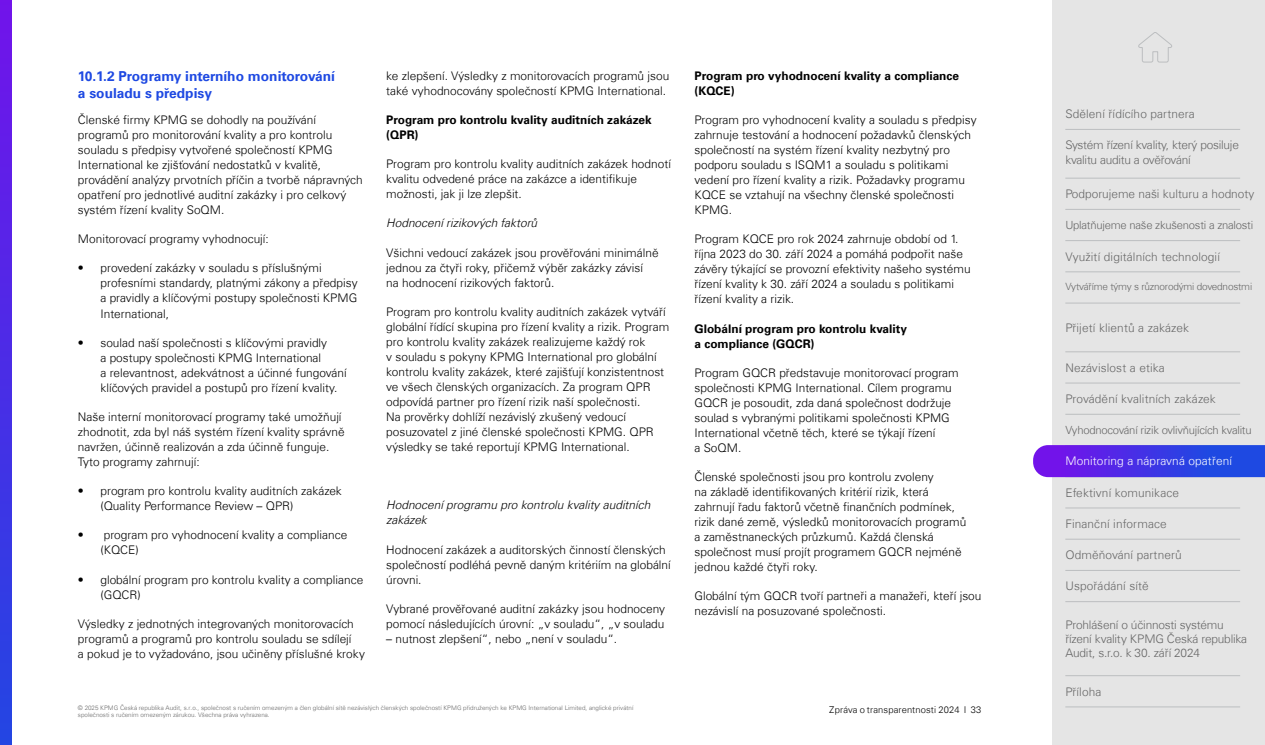
<style>
.page{position:relative;width:1265px;height:745px;background:#fff}
.page>*{position:absolute;margin:0;border:0;box-sizing:border-box;transform-origin:0 0}
.t1{font:700 13.75px/16.5px "Universfor KPMG";color:#1e49e2}
.t2{font:300 11.88px/15px "Universfor KPMG";color:#000}
.t3{font:300 11.88px/14.2px "Universfor KPMG";color:#666}
.t4{font:700 11.88px/15px "Universfor KPMG";color:#000}
.t5{font:italic 300 11.88px/15px "Universfor KPMG";color:#000}
.t6{font:300 11.88px/14.2px "Universfor KPMG";letter-spacing:-.02em;color:#666}
.t7{font:300 11.88px "Universfor KPMG";letter-spacing:.01em;color:#fff}
.t8{font:300 11.88px "Universfor KPMG";letter-spacing:.01em;color:#666767}
.t9{font:300 11.25px "Universfor KPMG";letter-spacing:-.02em;color:#666}
.t10{font:300 10px "Universfor KPMG";letter-spacing:-.02em;color:#666}
.t11{font:300 9.38px "Universfor KPMG";letter-spacing:.01em;color:#000}
.t12{font:300 6.25px/7.5px "Universfor KPMG";color:#666}
</style>
<div class="page">
<div style="left:1052px;top:0;width:213px;height:744px;background:#e5e5e5"></div>
<hr style="left:1065px;top:129px;width:175px;height:1px;background:#bcbec0">
<hr style="left:1065px;top:209px;width:175px;height:1px;background:#bcbec0">
<hr style="left:1065px;top:178px;width:175px;height:1px;background:#bcbec0">
<hr style="left:1065px;top:240px;width:175px;height:1px;background:#bcbec0">
<hr style="left:1065px;top:271px;width:175px;height:1px;background:#bcbec0">
<hr style="left:1065px;top:302px;width:175px;height:1px;background:#bcbec0">
<hr style="left:1065px;top:351px;width:175px;height:1px;background:#bcbec0">
<hr style="left:1065px;top:382px;width:175px;height:1px;background:#bcbec0">
<hr style="left:1065px;top:413px;width:175px;height:1px;background:#bcbec0">
<hr style="left:1065px;top:507px;width:175px;height:1px;background:#bcbec0">
<hr style="left:1065px;top:538px;width:175px;height:1px;background:#bcbec0">
<hr style="left:1065px;top:569px;width:175px;height:1px;background:#bcbec0">
<hr style="left:1065px;top:675px;width:175px;height:1px;background:#bcbec0">
<hr style="left:1065px;top:706px;width:175px;height:1px;background:#bcbec0">
<hr style="left:1065px;top:601px;width:175px;height:1px;background:#bcbec0">
<svg style="left:1138px;top:32px;width:34px;height:30px"></svg>
<svg style="left:0;top:0;width:12px;height:744px;background:#4a2ce6"></svg>
<svg style="left:1033px;top:445px;width:232px;height:32px;background:#4435e5"></svg>
<p class="t1" style="left:78px;top:68px;width:259px">10.1.2 Programy interního monitorování a souladu s předpisy</p>
<p class="t2" style="left:78px;top:112px;width:286px">Členské firmy KPMG se dohodly na používání programů pro monitorování kvality a pro kontrolu souladu s předpisy vytvořené společností KPMG International ke zjišťování nedostatků v kvalitě, provádění analýzy prvotních příčin a tvorbě nápravných opatření pro jednotlivé auditní zakázky i pro celkový systém řízení kvality SoQM.</p>
<p class="t2" style="left:78px;top:231px;width:192px">Monitorovací programy vyhodnocují:</p>
<p class="t2" style="left:100px;top:260px;width:259px;text-indent:-23px">• provedení zakázky v souladu s příslušnými profesními standardy, platnými zákony a předpisy a pravidly a klíčovými postupy společnosti KPMG International,</p>
<p class="t2" style="left:100px;top:335px;width:248px;text-indent:-23px">• soulad naší společnosti s klíčovými pravidly<br>a postupy společnosti KPMG International<br>a relevantnost, adekvátnost a účinné fungování klíčových pravidel a postupů pro řízení kvality.</p>
<p class="t2" style="left:78px;top:409px;width:268px">Naše interní monitorovací programy také umožňují zhodnotit, zda byl náš systém řízení kvality správně navržen, účinně realizován a zda účinně funguje.<br>Tyto programy zahrnují:</p>
<p class="t2" style="left:100px;top:483px;width:243px;text-indent:-23px">• program pro kontrolu kvality auditních zakázek (Quality Performance Review – QPR)</p>
<p class="t2" style="left:100px;top:527px;width:248px;text-indent:-23px">• program pro vyhodnocení kvality a compliance (KQCE)</p>
<p class="t2" style="left:100px;top:571px;width:264px;text-indent:-23px">• globální program pro kontrolu kvality a compliance (GQCR)</p>
<p class="t2" style="left:78px;top:615px;width:289px">Výsledky z jednotných integrovaných monitorovacích programů a programů pro kontrolu souladu se sdílejí<br>a pokud je to vyžadováno, jsou učiněny příslušné kroky</p>
<p class="t2" style="left:386px;top:68px;width:285px">ke zlepšení. Výsledky z monitorovacích programů jsou také vyhodnocovány společností KPMG International.</p>
<p class="t4" style="left:386px;top:112px;width:267px">Program pro kontrolu kvality auditních zakázek (QPR)</p>
<p class="t2" style="left:386px;top:156px;width:286px">Program pro kontrolu kvality auditních zakázek hodnotí kvalitu odvedené práce na zakázce a identifikuje možnosti, jak ji lze zlepšit.</p>
<p class="t5" style="left:386px;top:215px;width:152px">Hodnocení rizikových faktorů</p>
<p class="t2" style="left:386px;top:245px;width:274px">Všichni vedoucí zakázek jsou prověřováni minimálně jednou za čtyři roky, přičemž výběr zakázky závisí<br>na hodnocení rizikových faktorů.</p>
<p class="t2" style="left:386px;top:304px;width:284px">Program pro kontrolu kvality auditních zakázek vytváří globální řídící skupina pro řízení kvality a rizik. Program pro kontrolu kvality zakázek realizujeme každý rok<br>v souladu s pokyny KPMG International pro globální kontrolu kvality zakázek, které zajišťují konzistentnost ve všech členských organizacích. Za program QPR odpovídá partner pro řízení rizik naší společnosti.<br>Na prověrky dohlíží nezávislý zkušený vedoucí posuzovatel z jiné členské společnosti KPMG. QPR výsledky se také reportují KPMG International.</p>
<p class="t5" style="left:386px;top:497px;width:266px">Hodnocení programu pro kontrolu kvality auditních zakázek</p>
<p class="t2" style="left:386px;top:541px;width:286px">Hodnocení zakázek a auditorských činností členských společností podléhá pevně daným kritériím na globální úrovni.</p>
<p class="t2" style="left:386px;top:600px;width:280px">Vybrané prověřované auditní zakázky jsou hodnoceny pomocí následujících úrovní: „v souladu“, „v souladu</p>
<p class="t2" style="left:386px;top:630px;width:233px">– nutnost zlepšení“, nebo „není v souladu“.</p>
<p class="t12" style="left:78px;top:703px;width:557px">© 2025 KPMG Česká republika Audit, s.r.o., společnost s ručením omezeným a člen globální sítě nezávislých členských společností KPMG přidružených ke KPMG International Limited, anglické privátní společnosti s ručením omezeným zárukou. Všechna práva vyhrazena.</p>
<p class="t4" style="left:694px;top:68px;width:266px">Program pro vyhodnocení kvality a compliance (KQCE)</p>
<p class="t2" style="left:694px;top:112px;width:284px">Program pro vyhodnocení kvality a souladu s předpisy zahrnuje testování a hodnocení požadavků členských společností na systém řízení kvality nezbytný pro podporu souladu s ISQM1 a souladu s politikami vedení pro řízení kvality a rizik. Požadavky programu KQCE se vztahují na všechny členské společnosti KPMG.</p>
<p class="t2" style="left:694px;top:231px;width:278px">Program KQCE pro rok 2024 zahrnuje období od 1. října 2023 do 30. září 2024 a pomáhá podpořit naše závěry týkající se provozní efektivity našeho systému řízení kvality k 30. září 2024 a souladu s politikami řízení kvality a rizik.</p>
<p class="t4" style="left:694px;top:321px;width:214px">Globální program pro kontrolu kvality a compliance (GQCR)</p>
<p class="t2" style="left:694px;top:365px;width:266px">Program GQCR představuje monitorovací program společnosti KPMG International. Cílem programu GQCR je posoudit, zda daná společnost dodržuje soulad s vybranými politikami společnosti KPMG International včetně těch, které se týkají řízení<br>a SoQM.</p>
<p class="t2" style="left:694px;top:469px;width:273px">Členské společnosti jsou pro kontrolu zvoleny<br>na základě identifikovaných kritérií rizik, která zahrnují řadu faktorů včetně finančních podmínek, rizik dané země, výsledků monitorovacích programů a zaměstnaneckých průzkumů. Každá členská společnost musí projít programem GQCR nejméně jednou každé čtyři roky.</p>
<p class="t2" style="left:694px;top:588px;width:289px">Globální tým GQCR tvoří partneři a manažeři, kteří jsou nezávislí na posuzované společnosti.</p>
<p class="t11" style="left:829px;top:703px;width:154px">Zpráva o transparentnosti 2024 I 33</p>
<p class="t8" style="left:1065px;top:107px;width:131px">Sdělení řídícího partnera</p>
<p class="t6" style="left:1065px;top:138px;width:175px">Systém řízení kvality, který posiluje kvalitu auditu a ověřování</p>
<p class="t3" style="left:1065px;top:186px;width:191px">Podporujeme naši kulturu a hodnoty</p>
<p class="t9" style="left:1065px;top:218px;width:189px">Uplatňujeme naše zkušenosti a znalosti</p>
<p class="t3" style="left:1065px;top:249px;width:156px">Využití digitálních technologií</p>
<p class="t10" style="left:1065px;top:280px;width:188px">Vytváříme týmy s různorodými dovednostmi</p>
<p class="t3" style="left:1065px;top:320px;width:125px">Přijetí klientů a zakázek</p>
<p class="t3" style="left:1065px;top:360px;width:101px">Nezávislost a etika</p>
<p class="t3" style="left:1065px;top:391px;width:152px">Provádění kvalitních zakázek</p>
<p class="t9" style="left:1065px;top:422px;width:188px">Vyhodnocování rizik ovlivňujících kvalitu</p>
<p class="t7" style="left:1065px;top:453px;width:168px">Monitoring a nápravná opatření</p>
<p class="t3" style="left:1065px;top:485px;width:115px">Efektivní komunikace</p>
<p class="t3" style="left:1065px;top:516px;width:103px">Finanční informace</p>
<p class="t3" style="left:1065px;top:547px;width:118px">Odměňování partnerů</p>
<p class="t3" style="left:1065px;top:578px;width:85px">Uspořádání sítě</p>
<p class="t3" style="left:1065px;top:617px;width:183px">Prohlášení o účinnosti systému řízení kvality KPMG Česká republika<br>Audit, s.r.o. k 30. září 2024</p>
<p class="t3" style="left:1065px;top:683px;width:38px">Příloha</p>
</div>
